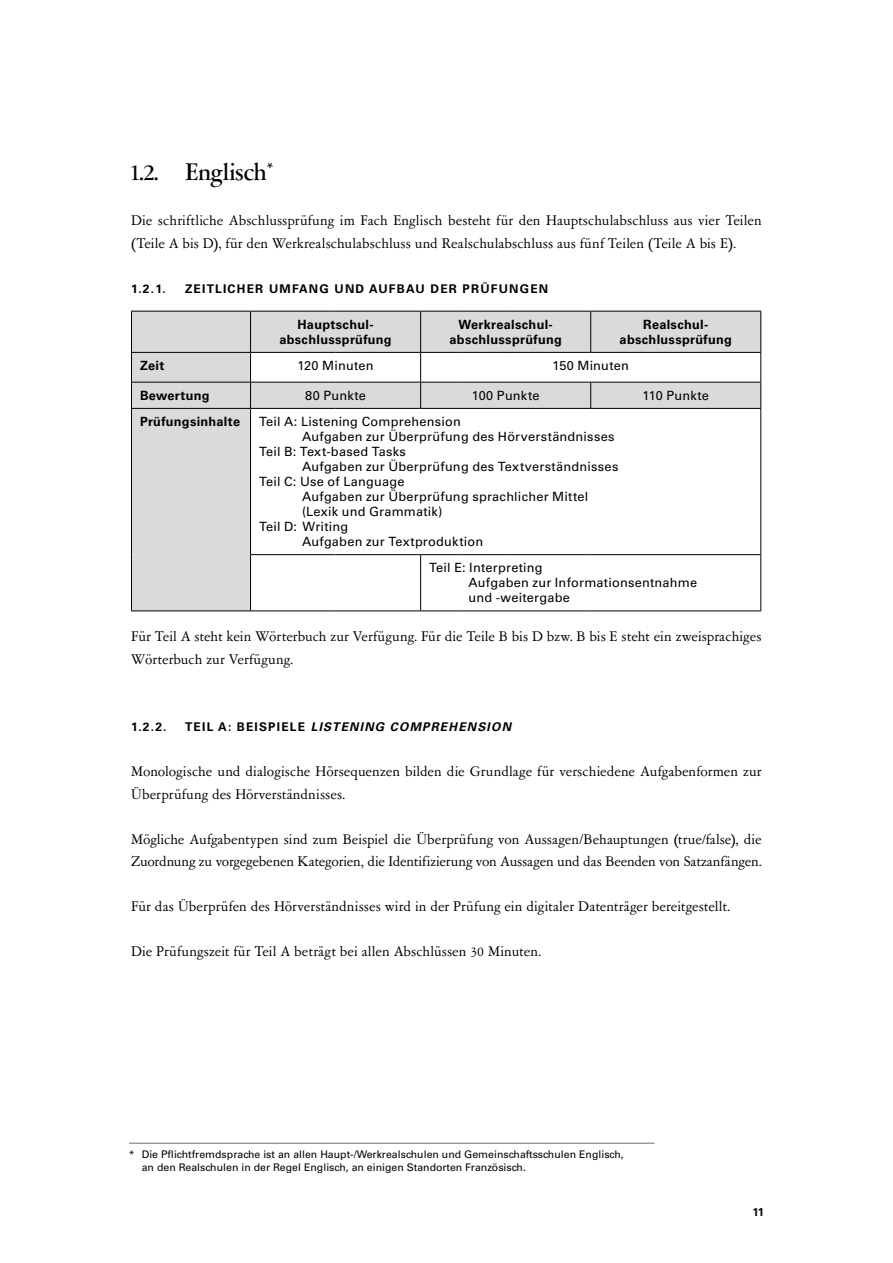
<style>
.page{position:relative;width:893px;height:1263px;background:#fff}
.page>*{position:absolute;margin:0;border:0;box-sizing:border-box;transform-origin:0 0}
.t1{font:500 27px "Garamont Amst SHOP";letter-spacing:.005em;color:#000}
.t2{font:15.75px/22.5px "Garamont Amst SBOP Rom";letter-spacing:.005em;color:#000}
.t3{font:12.75px/15px "Univers LT Std";letter-spacing:.02em;color:#000}
.t4{font:700 12.75px/15px "Univers LT Std";letter-spacing:.025em;color:#000;text-align:center}
.t5{font:700 12px "Univers LT Std";letter-spacing:.1em;color:#000}
.t6{font:italic 700 12px "Univers LT Std";letter-spacing:.1em;color:#000}
.t7{font:700 11.25px "Univers LT Std";color:#000}
.t8{font:10.5px/12.8px "Univers LT Std";letter-spacing:.005em;color:#000}
.s1{font-style:normal}
</style>
<div class="page">
<svg style="left:132px;top:312px;width:628px;height:298px"></svg>
<hr style="left:131px;top:311px;width:120px;height:1px;background:#000">
<hr style="left:131px;top:311px;width:1px;height:41px;background:#000">
<hr style="left:251px;top:311px;width:85px;height:1px;background:#000">
<hr style="left:250px;top:311px;width:1px;height:41px;background:#000">
<hr style="left:336px;top:311px;width:85px;height:1px;background:#000">
<hr style="left:421px;top:311px;width:42px;height:1px;background:#000">
<hr style="left:420px;top:311px;width:1px;height:41px;background:#000">
<hr style="left:463px;top:311px;width:42px;height:1px;background:#000">
<hr style="left:505px;top:311px;width:86px;height:1px;background:#000">
<hr style="left:591px;top:311px;width:170px;height:1px;background:#000">
<hr style="left:590px;top:311px;width:1px;height:41px;background:#000">
<hr style="left:760px;top:311px;width:1px;height:41px;background:#000">
<hr style="left:131px;top:352px;width:120px;height:1px;background:#000">
<hr style="left:251px;top:352px;width:85px;height:1px;background:#000">
<hr style="left:336px;top:352px;width:85px;height:1px;background:#000">
<hr style="left:421px;top:352px;width:42px;height:1px;background:#000">
<hr style="left:463px;top:352px;width:42px;height:1px;background:#000">
<hr style="left:505px;top:352px;width:86px;height:1px;background:#000">
<hr style="left:591px;top:352px;width:170px;height:1px;background:#000">
<hr style="left:131px;top:382px;width:120px;height:1px;background:#000">
<svg style="left:131px;top:353px;width:1px;height:55px"></svg>
<hr style="left:251px;top:382px;width:85px;height:1px;background:#000">
<svg style="left:250px;top:353px;width:1px;height:55px"></svg>
<hr style="left:336px;top:382px;width:85px;height:1px;background:#000">
<hr style="left:421px;top:382px;width:42px;height:1px;background:#000">
<svg style="left:420px;top:353px;width:1px;height:55px"></svg>
<hr style="left:463px;top:382px;width:42px;height:1px;background:#000">
<hr style="left:505px;top:382px;width:86px;height:1px;background:#000">
<hr style="left:591px;top:382px;width:170px;height:1px;background:#000">
<svg style="left:590px;top:382px;width:1px;height:26px"></svg>
<svg style="left:760px;top:353px;width:1px;height:55px"></svg>
<hr style="left:131px;top:408px;width:120px;height:1px;background:#000">
<hr style="left:131px;top:409px;width:1px;height:146px;background:#000">
<hr style="left:251px;top:408px;width:85px;height:1px;background:#000">
<hr style="left:250px;top:409px;width:1px;height:145px;background:#000">
<hr style="left:336px;top:408px;width:85px;height:1px;background:#000">
<hr style="left:421px;top:408px;width:42px;height:1px;background:#000">
<hr style="left:463px;top:408px;width:42px;height:1px;background:#000">
<hr style="left:505px;top:408px;width:86px;height:1px;background:#000">
<hr style="left:591px;top:408px;width:170px;height:1px;background:#000">
<hr style="left:760px;top:409px;width:1px;height:145px;background:#000">
<hr style="left:131px;top:555px;width:1px;height:55px;background:#000">
<hr style="left:250px;top:554px;width:86px;height:1px;background:#000">
<hr style="left:250px;top:555px;width:1px;height:55px;background:#000">
<hr style="left:336px;top:554px;width:85px;height:1px;background:#000">
<hr style="left:421px;top:554px;width:42px;height:1px;background:#000">
<hr style="left:420px;top:555px;width:1px;height:55px;background:#000">
<hr style="left:463px;top:554px;width:42px;height:1px;background:#000">
<hr style="left:505px;top:554px;width:86px;height:1px;background:#000">
<hr style="left:591px;top:554px;width:170px;height:1px;background:#000">
<hr style="left:760px;top:555px;width:1px;height:55px;background:#000">
<hr style="left:131px;top:610px;width:120px;height:1px;background:#000">
<hr style="left:251px;top:610px;width:85px;height:1px;background:#000">
<hr style="left:336px;top:610px;width:85px;height:1px;background:#000">
<hr style="left:421px;top:610px;width:42px;height:1px;background:#000">
<hr style="left:463px;top:610px;width:42px;height:1px;background:#000">
<hr style="left:505px;top:610px;width:86px;height:1px;background:#000">
<hr style="left:591px;top:610px;width:170px;height:1px;background:#000">
<hr style="left:129px;top:1143px;width:526px;height:1px;background:#6f6f6e">
<h1 class="t1" style="left:131px;top:159px;width:144px">1.2. Englisch*</h1>
<p class="t2" style="left:131px;top:210px;width:632px">Die schriftliche Abschlussprüfung im Fach Englisch besteht für den Hauptschulabschluss aus vier Teilen (Teile A bis D), für den Werkrealschulabschluss und Realschulabschluss aus fünf Teilen (Teile A bis E).</p>
<p class="t5" style="left:131px;top:281px;width:36px">1.2.1.</p>
<p class="t5" style="left:185px;top:281px;width:365px">ZEITLICHER UMFANG UND AUFBAU DER PRÜFUNGEN</p>
<p class="t4" style="left:279px;top:317px;width:114px">Hauptschul&shy;abschlussprüfung</p>
<p class="t4" style="left:449px;top:317px;width:114px">Werkrealschul&shy;abschlussprüfung</p>
<p class="t4" style="left:620px;top:317px;width:114px">Realschul&shy;abschlussprüfung</p>
<p class="t4" style="left:140px;top:358px;width:26px">Zeit</p>
<p class="t3" style="left:298px;top:358px;width:78px">120 Minuten</p>
<p class="t3" style="left:553px;top:358px;width:78px">150 Minuten</p>
<p class="t4" style="left:140px;top:388px;width:71px">Bewertung</p>
<p class="t3" style="left:305px;top:388px;width:62px">80 Punkte</p>
<p class="t3" style="left:472px;top:388px;width:69px">100 Punkte</p>
<p class="t3" style="left:643px;top:388px;width:68px">110 Punkte</p>
<p class="t4" style="left:140px;top:414px;width:102px">Prüfungsinhalte</p>
<p class="t3" style="left:259px;top:414px;width:203px">Teil A: Listening Comprehension</p>
<p class="t3" style="left:302px;top:429px;width:314px">Aufgaben zur Überprüfung des Hörverständnisses</p>
<p class="t3" style="left:259px;top:444px;width:148px">Teil B: Text-based Tasks</p>
<p class="t3" style="left:302px;top:459px;width:318px">Aufgaben zur Überprüfung des Textverständnisses</p>
<p class="t3" style="left:259px;top:474px;width:147px">Teil C: Use of Language</p>
<p class="t3" style="left:302px;top:489px;width:288px">Aufgaben zur Überprüfung sprachlicher Mittel</p>
<p class="t3" style="left:302px;top:504px;width:142px">(Lexik und Grammatik)</p>
<p class="t3" style="left:259px;top:519px;width:91px">Teil D: Writing</p>
<p class="t3" style="left:302px;top:534px;width:183px">Aufgaben zur Textproduktion</p>
<p class="t3" style="left:469px;top:560px;width:230px;text-indent:-39px">Teil E: Interpreting<br>Aufgaben zur Informationsentnahme und -weitergabe</p>
<p class="t2" style="left:131px;top:626px;width:632px">Für Teil A steht kein Wörterbuch zur Verfügung. Für die Teile B bis D bzw. B bis E steht ein zweisprachiges<br>Wörterbuch zur Verfügung.</p>
<p class="t5" style="left:131px;top:720px;width:37px">1.2.2.</p>
<p class="t6" style="left:185px;top:720px;width:327px"><span class="s1">TEIL A: BEISPIELE</span> LISTENING COMPREHENSION</p>
<p class="t2" style="left:131px;top:761px;width:632px">Monologische und dialogische Hörsequenzen bilden die Grundlage für verschiedene Aufgabenformen zur<br>Überprüfung des Hörverständnisses.</p>
<p class="t2" style="left:131px;top:828px;width:632px">Mögliche Aufgabentypen sind zum Beispiel die Überprüfung von Aussagen/Behauptungen (true/false), die<br>Zuordnung zu vorgegebenen Kategorien, die Identifizierung von Aussagen und das Beenden von Satzanfängen.</p>
<p class="t2" style="left:131px;top:896px;width:600px">Für das Überprüfen des Hörverständnisses wird in der Prüfung ein digitaler Datenträger bereitgestellt.</p>
<p class="t2" style="left:131px;top:941px;width:411px">Die Prüfungszeit für Teil A beträgt bei allen Abschlüssen 30 Minuten.</p>
<p class="t8" style="left:142px;top:1148px;width:483px;text-indent:-13px">* Die Pflichtfremdsprache ist an allen Haupt-/Werkrealschulen und Gemeinschaftsschulen Englisch, an den Realschulen in der Regel Englisch, an einigen Standorten Französisch.</p>
<p class="t7" style="left:752px;top:1205px;width:13px">11</p>
</div>
